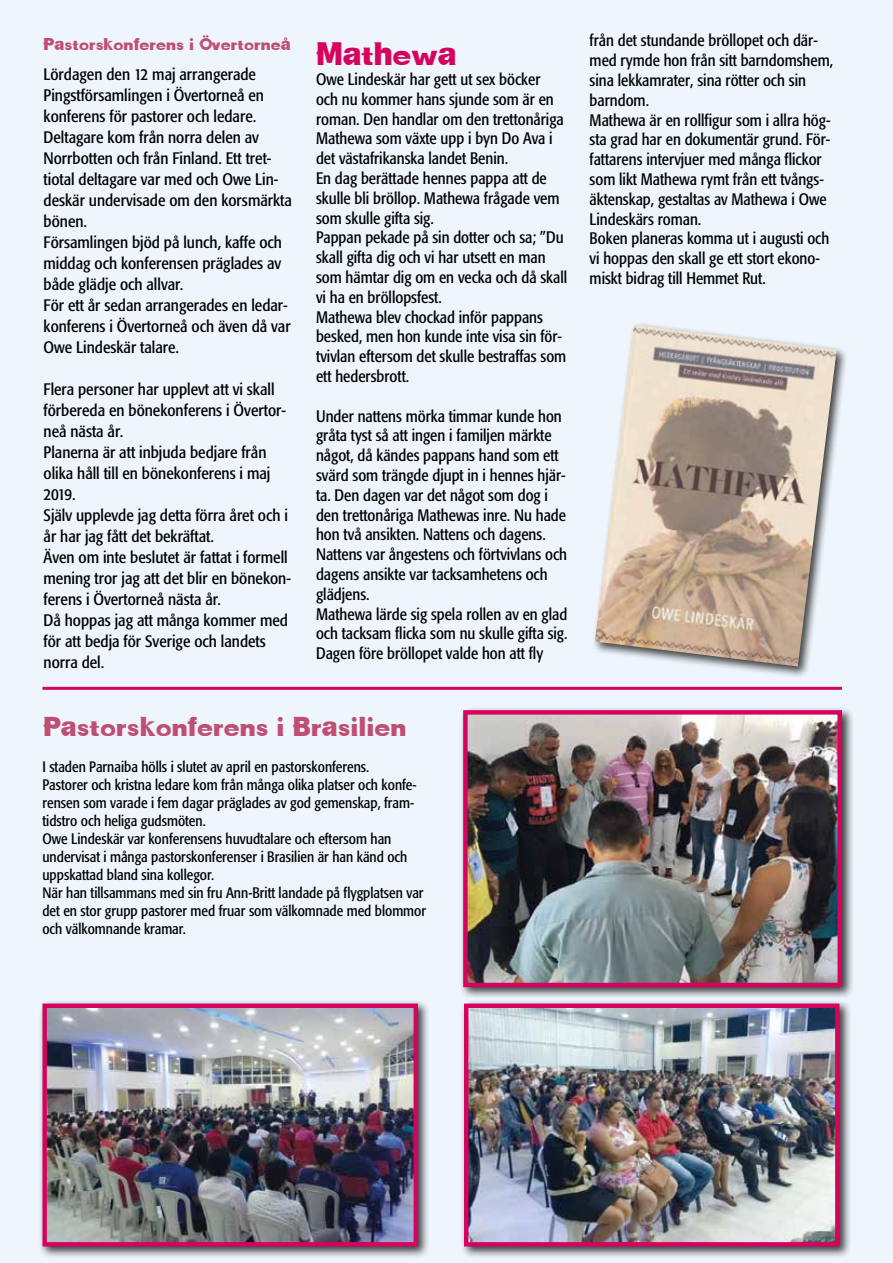
<style>
.page{position:relative;width:893px;height:1263px;background:#eef5fc}
.page>*{position:absolute;margin:0;border:0;box-sizing:border-box;transform-origin:0 0}
.t1{font:700 28.5px "New";letter-spacing:-.01em;color:#d5035e}
.t2{font:700 24px "New";color:#bf4e72}
.t3{font:condensed 16.5px/19.8px "Formata";color:#000}
.t4{font:condensed 15px/18px "Formata";color:#000}
.t5{font:700 15px "New";color:#bf4e72}
</style>
<div class="page">
<hr style="left:43px;top:687px;width:799px;height:3px;background:#d5035e">
<div style="left:591px;top:321px;width:257px;height:357px;background:#000;opacity:.75"></div>
<img style="left:595px;top:325px;width:242px;height:341px">
<div style="left:459px;top:706px;width:395px;height:293px;background:#000;opacity:.75"></div>
<img style="left:468px;top:715px;width:369px;height:267px">
<div style="left:463px;top:710px;width:379px;height:277px;border:4px solid #d5035e"></div>
<div style="left:38px;top:999px;width:393px;height:260px;background:#000;opacity:.75"></div>
<img style="left:47px;top:1008px;width:366px;height:233px">
<div style="left:42px;top:1003px;width:376px;height:243px;border:4px solid #d5035e"></div>
<div style="left:460px;top:999px;width:392px;height:260px;background:#000;opacity:.75"></div>
<img style="left:469px;top:1008px;width:365px;height:233px">
<div style="left:464px;top:1003px;width:375px;height:243px;border:4px solid #d5035e"></div>
<p class="t5" style="left:44px;top:34px;width:249px">Pastorskonferens i Övertorneå</p>
<p class="t3" style="left:44px;top:64px;width:250px;line-height:21px">Lördagen den 12 maj arrangerade<br>Pingstförsamlingen i Övertorneå en konferens för pastorer och ledare.<br>Deltagare kom från norra delen av<br>Norrbotten och från Finland. Ett tret&shy;tiotal deltagare var med och Owe Lin&shy;deskär undervisade om den korsmärkta bönen.<br>Församlingen bjöd på lunch, kaffe och middag och konferensen präglades av både glädje och allvar.<br>För ett år sedan arrangerades en ledar&shy;konferens i Övertorneå och även då var<br>Owe Lindeskär talare.</p>
<p class="t3" style="left:44px;top:379px;width:249px;line-height:21px">Flera personer har upplevt att vi skall förbereda en bönekonferens i Övertor&shy;neå nästa år.<br>Planerna är att inbjuda bedjare från olika håll till en bönekonferens i maj<br>2019.<br>Själv upplevde jag detta förra året och i år har jag fått det bekräftat.<br>Även om inte beslutet är fattat i formell mening tror jag att det blir en bönekon&shy;ferens i Övertorneå nästa år.<br>Då hoppas jag att många kommer med för att bedja för Sverige och landets norra del.</p>
<h1 class="t1" style="left:316px;top:34px;width:142px">Mathewa</h1>
<p class="t3" style="left:316px;top:69px;width:253px">Owe Lindeskär har gett ut sex böcker<br>och nu kommer hans sjunde som är en roman. Den handlar om den trettonåriga Mathewa som växte upp i byn Do Ava i det västafrikanska landet Benin.<br>En dag berättade hennes pappa att de skulle bli bröllop. Mathewa frågade vem som skulle gifta sig.<br>Pappan pekade på sin dotter och sa; ”Du skall gifta dig och vi har utsett en man som hämtar dig om en vecka och då skall vi ha en bröllopsfest.<br>Mathewa blev chockad inför pappans besked, men hon kunde inte visa sin för&shy;tvivlan eftersom det skulle bestraffas som ett hedersbrott.</p>
<p class="t3" style="left:316px;top:406px;width:253px">Under nattens mörka timmar kunde hon gråta tyst så att ingen i familjen märkte något, då kändes pappans hand som ett svärd som trängde djupt in i hennes hjär&shy;ta. Den dagen var det något som dog i den trettonåriga Mathewas inre. Nu hade hon två ansikten. Nattens och dagens.<br>Nattens var ångestens och förtvivlans och dagens ansikte var tacksamhetens och glädjens.<br>Mathewa lärde sig spela rollen av en glad och tacksam flicka som nu skulle gifta sig.<br>Dagen före bröllopet valde hon att fly</p>
<h2 class="t2" style="left:44px;top:710px;width:364px">Pastorskonferens i Brasilien</h2>
<p class="t4" style="left:42px;top:758px;width:385px">I staden Parnaiba hölls i slutet av april en pastorskonferens.<br>Pastorer och kristna ledare kom från många olika platser och konfe&shy;rensen som varade i fem dagar präglades av god gemenskap, fram&shy;tidstro och heliga gudsmöten.<br>Owe Lindeskär var konferensens huvudtalare och eftersom han undervisat i många pastorskonferenser i Brasilien är han känd och uppskattad bland sina kollegor.<br>När han tillsammans med sin fru Ann-Britt landade på flygplatsen var det en stor grupp pastorer med fruar som välkomnade med blommor och välkomnande kramar.</p>
<p class="t3" style="left:590px;top:31px;width:245px">från det stundande bröllopet och där&shy;med rymde hon från sitt barndomshem, sina lekkamrater, sina rötter och sin barndom.<br>Mathewa är en rollfigur som i allra hög&shy;sta grad har en dokumentär grund. För&shy;fattarens intervjuer med många flickor som likt Mathewa rymt från ett tvångs&shy;äktenskap, gestaltas av Mathewa i Owe Lindeskärs roman.<br>Boken planeras komma ut i augusti och vi hoppas den skall ge ett stort ekono&shy;miskt bidrag till Hemmet Rut.</p>
</div>
